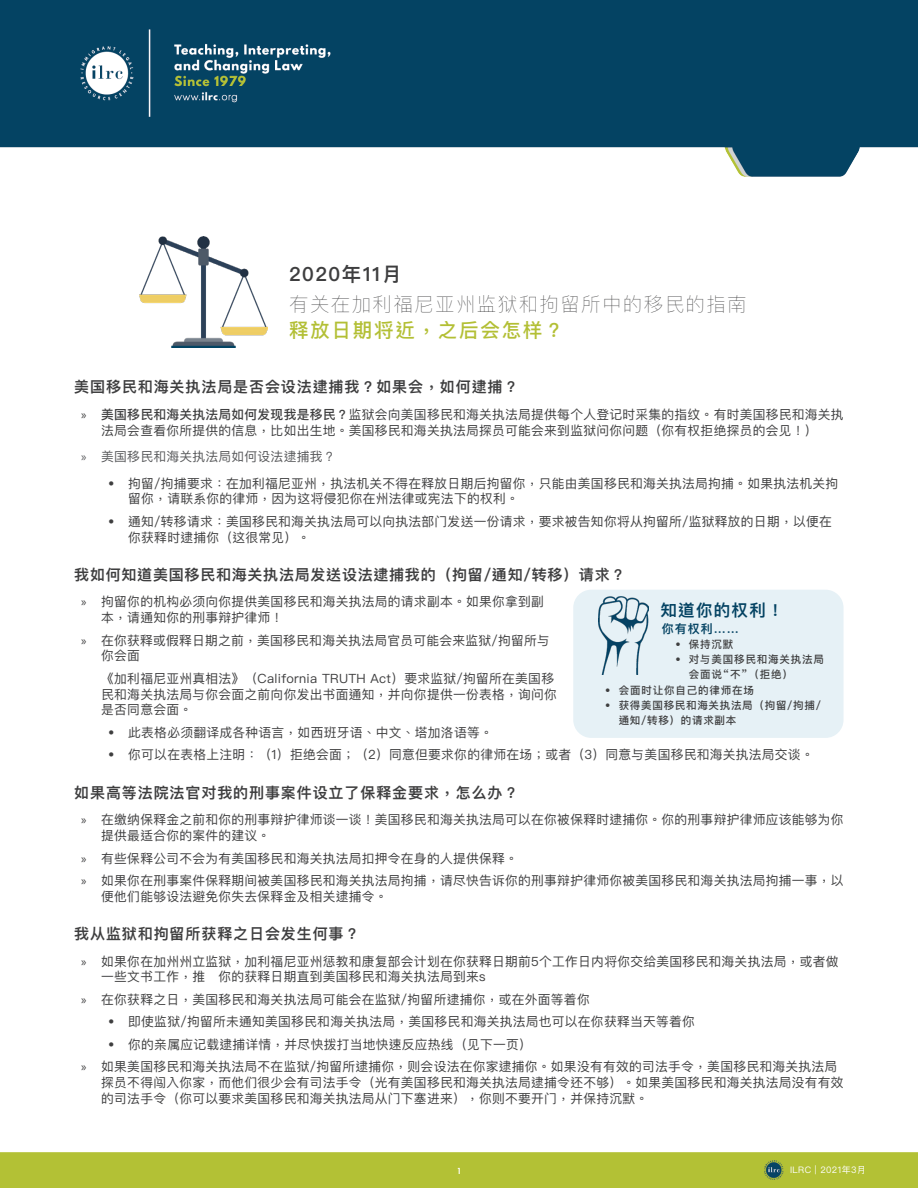
<style>
.page{position:relative;width:918px;height:1188px;background:#fff}
.page>*{position:absolute;margin:0;border:0;box-sizing:border-box;transform-origin:0 0}
.t1{font:200 19.5px/25.5px "Ping Fang HK";letter-spacing:.07em;color:#3e3e3f}
.t2{font:600 19.5px "Ping Fang HK";letter-spacing:.075em;color:#3e3e3f}
.t3{font:600 16.5px "Ping Fang HK";letter-spacing:.08em;color:#034262}
.ILRC_body_style{font:600 15px "Ping Fang HK";letter-spacing:.06em;color:#3e3e3f}
.ILRC_body_style-2{font:12.75px/15.8px "Ping Fang HK";letter-spacing:.02em;color:#3e3e3f}
.t4{font:12.75px "Ping Fang HK";letter-spacing:.02em;color:#57585a}
.t5{font:600 12px "Ping Fang HK";color:#034262}
.t6{font:500 10.5px/15px "Ping Fang HK";letter-spacing:.08em;color:#3e3e3f}
.t7{font:9px "Ping Fang HK";letter-spacing:.04em;color:#fff}
.t8{font:700 8.25px "Te X Gyre Adventor";color:#fff}
.s1{font-weight:500;color:#b3bf35}
.s2{font-family:"Myriad Pro"}
.s3{font-weight:500}
</style>
<div class="page">
<div style="left:0;top:1152px;width:918px;height:36px;background:#b3c135"></div>
<img style="left:0;top:0;width:918px;height:176px">
<div style="left:573px;top:590px;width:271px;height:148px;background:#e6f1f6;border-radius:18px"></div>
<img style="left:599px;top:596px;width:49px;height:78px">
<img style="left:139px;top:236px;width:128px;height:111px">
<p class="t2" style="left:289px;top:262px;width:114px">2020年11月</p>
<p class="t1" style="left:289px;top:291px;width:459px">有关在加利福尼亚州监狱和拘留所中的移民的指南<span class="s1">释放日期将近，之后会怎样？</span></p>
<p class="ILRC_body_style" style="left:74px;top:378px;width:446px">美国移民和海关执法局是否会设法逮捕我？如果会，如何逮捕？</p>
<p class="ILRC_body_style-2" style="left:81px;top:406px;width:764px;text-align:center"><span class="s2">»</span> <span class="s3">美国移民和海关执法局如何发现我是移民？</span>监狱会向美国移民和海关执法局提供每个人登记时采集的指纹。有时美国移民和海关执法局会查看你所提供的信息，比如出生地。美国移民和海关执法局探员可能会来到监狱问你问题（你有权拒绝探员的会见！）</p>
<p class="t4" style="left:81px;top:449px;width:256px"><span class="s2">»</span> 美国移民和海关执法局如何设法逮捕我？</p>
<p class="ILRC_body_style-2" style="left:128px;top:475px;width:712px;text-indent:-20px">• 拘留/拘捕要求：在加利福尼亚州，执法机关不得在释放日期后拘留你，只能由美国移民和海关执法局拘捕。如果执法机关拘留你，请联系你的律师，因为这将侵犯你在州法律或宪法下的权利。</p>
<p class="ILRC_body_style-2" style="left:128px;top:513px;width:705px;text-indent:-20px">• 通知/转移请求：美国移民和海关执法局可以向执法部门发送一份请求，要求被告知你将从拘留所/监狱释放的日期，以便在你获释时逮捕你（这很常见）。</p>
<p class="ILRC_body_style" style="left:74px;top:565px;width:553px">我如何知道美国移民和海关执法局发送设法逮捕我的（拘留/通知/转移）请求？</p>
<p class="ILRC_body_style-2" style="left:101px;top:594px;width:444px;text-indent:-20px"><span class="s2">»</span> 拘留你的机构必须向你提供美国移民和海关执法局的请求副本。如果你拿到副本，请通知你的刑事辩护律师！</p>
<p class="ILRC_body_style-2" style="left:101px;top:632px;width:450px;text-indent:-20px"><span class="s2">»</span> 在你获释或假释日期之前，美国移民和海关执法局官员可能会来监狱/拘留所与你会面</p>
<p class="ILRC_body_style-2" style="left:101px;top:670px;width:457px">《加利福尼亚州真相法》（California TRUTH Act）要求监狱/拘留所在美国移民和海关执法局与你会面之前向你发出书面通知，并向你提供一份表格，询问你是否同意会面。</p>
<p class="ILRC_body_style-2" style="left:108px;top:724px;width:386px">• 此表格必须翻译成各种语言，如西班牙语、中文、塔加洛语等。</p>
<p class="ILRC_body_style-2" style="left:108px;top:747px;width:707px">• 你可以在表格上注明：（1）拒绝会面；（2）同意但要求你的律师在场；或者（3）同意与美国移民和海关执法局交谈。</p>
<p class="ILRC_body_style" style="left:74px;top:783px;width:446px">如果高等法院法官对我的刑事案件设立了保释金要求，怎么办？</p>
<p class="ILRC_body_style-2" style="left:101px;top:812px;width:744px;text-indent:-20px"><span class="s2">»</span> 在缴纳保释金之前和你的刑事辩护律师谈一谈！美国移民和海关执法局可以在你被保释时逮捕你。你的刑事辩护律师应该能够为你提供最适合你的案件的建议。</p>
<p class="ILRC_body_style-2" style="left:81px;top:850px;width:438px"><span class="s2">»</span> 有些保释公司不会为有美国移民和海关执法局扣押令在身的人提供保释。</p>
<p class="ILRC_body_style-2" style="left:101px;top:872px;width:744px;text-indent:-20px"><span class="s2">»</span> 如果你在刑事案件保释期间被美国移民和海关执法局拘捕，请尽快告诉你的刑事辩护律师你被美国移民和海关执法局拘捕一事，以便他们能够设法避免你失去保释金及相关逮捕令。</p>
<p class="ILRC_body_style" style="left:74px;top:924px;width:287px">我从监狱和拘留所获释之日会发生何事？</p>
<p class="ILRC_body_style-2" style="left:101px;top:953px;width:739px;text-indent:-20px"><span class="s2">»</span> 如果你在加州州立监狱，加利福尼亚州惩教和康复部会计划在你获释日期前5个工作日内将你交给美国移民和海关执法局，或者做一些文书工作，推迟你的获释日期直到美国移民和海关执法局到来s</p>
<p class="ILRC_body_style-2" style="left:81px;top:991px;width:510px"><span class="s2">»</span> 在你获释之日，美国移民和海关执法局可能会在监狱/拘留所逮捕你，或在外面等着你</p>
<p class="ILRC_body_style-2" style="left:108px;top:1014px;width:588px">• 即使监狱/拘留所未通知美国移民和海关执法局，美国移民和海关执法局也可以在你获释当天等着你</p>
<p class="ILRC_body_style-2" style="left:108px;top:1036px;width:425px">• 你的亲属应记载逮捕详情，并尽快拨打当地快速反应热线（见下一页）</p>
<p class="ILRC_body_style-2" style="left:101px;top:1059px;width:744px;text-indent:-20px"><span class="s2">»</span> 如果美国移民和海关执法局不在监狱/拘留所逮捕你，则会设法在你家逮捕你。如果没有有效的司法手令，美国移民和海关执法局探员不得闯入你家，而他们很少会有司法手令（光有美国移民和海关执法局逮捕令还不够）。如果美国移民和海关执法局没有有效的司法手令（你可以要求美国移民和海关执法局从门下塞进来），你则不要开门，并保持沉默。</p>
<p class="t3" style="left:660px;top:599px;width:125px">知道你的权利！</p>
<p class="t5" style="left:662px;top:621px;width:78px">你有权利……</p>
<p class="t6" style="left:675px;top:636px;width:60px">• 保持沉默</p>
<p class="t6" style="left:689px;top:651px;width:137px;text-indent:-14px">• 对与美国移民和海关执法局会面说“不”（拒绝）</p>
<p class="t6" style="left:605px;top:683px;width:150px">• 会面时让你自己的律师在场</p>
<p class="t6" style="left:619px;top:698px;width:204px;text-indent:-14px">• 获得美国移民和海关执法局（拘留/拘捕/通知/转移）的请求副本</p>
<p class="t8" style="left:457px;top:1163px;width:6px">1</p>
<p class="t7" style="left:790px;top:1165px;width:77px">ILRC | 2021年3月</p>
</div>
